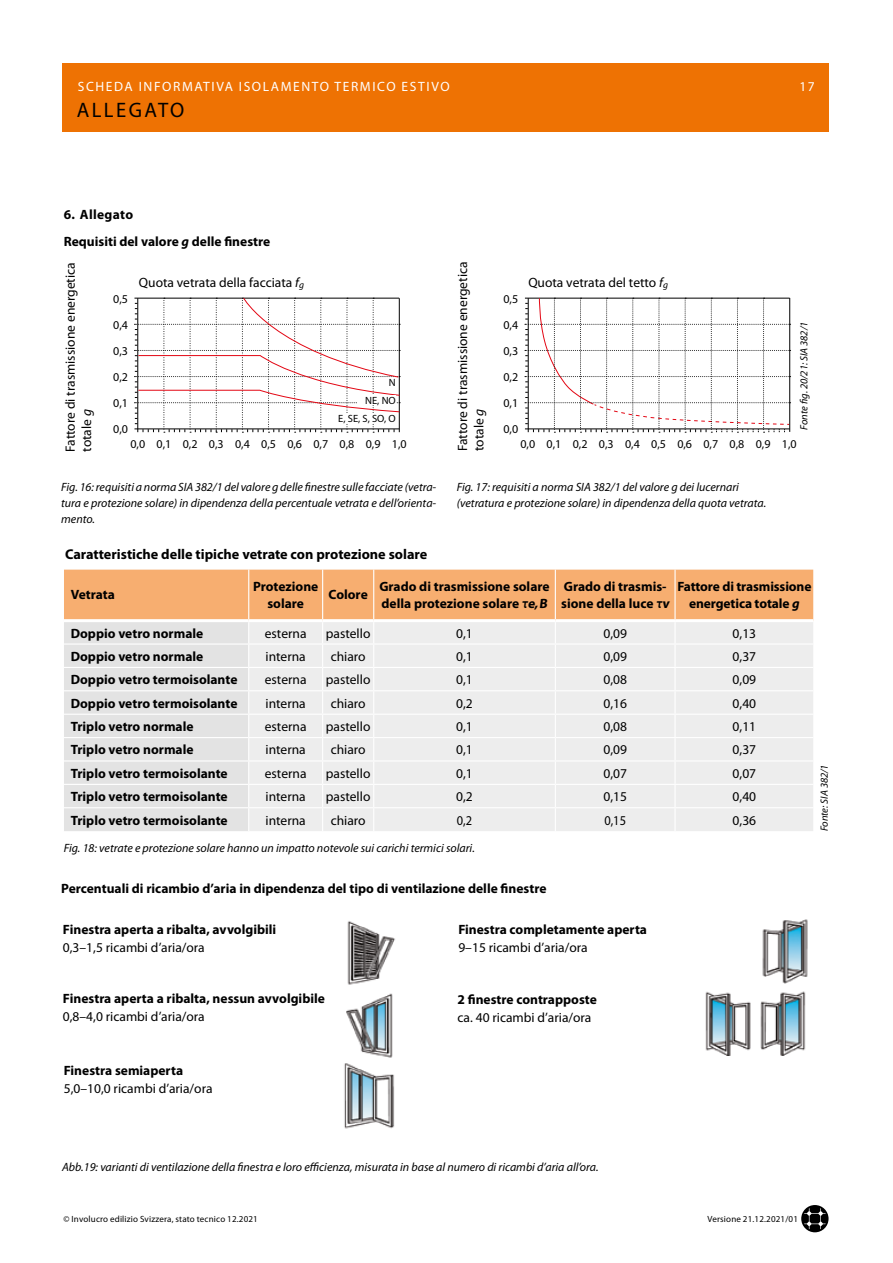
<style>
.page{position:relative;width:893px;height:1263px;background:#fff}
.page>*{position:absolute;margin:0;border:0;box-sizing:border-box;transform-origin:0 0}
.t1{font:21px "Myriad Pro";letter-spacing:.12em;color:#000}
.t2{font:700 14.25px "Myriad Pro";color:#000}
.t3{font:700 13.5px/16.2px "Myriad Pro";color:#000;text-align:center}
.t4{font:13.5px/16.2px "Myriad Pro";color:#000}
.t5{font:13.5px "Myriad Pro";letter-spacing:.12em;color:#fff}
.t6{font:700 13.5px "Myriad Pro";letter-spacing:.025em;color:#000}
.t7{font:13.5px "Myriad Pro";color:#000;scale:.92 1}
.t8{font:italic 12px/15.8px "Myriad Pro";color:#000;text-align:justify}
.t9{font:12px/26px "Myriad Pro";color:#000;text-align:justify}
.t10{font:italic 10.5px "Myriad Pro";color:#000}
.t11{font:10.5px/17.5px "Myriad Pro";color:#000;text-align:right}
.t12{font:9px "Myriad Pro";letter-spacing:.02em;color:#000}
.s1{font-style:italic}
.s2{font-family:"DIN Alternate"}
</style>
<div class="page">
<div style="left:62px;top:64px;width:767px;height:68px;background:#ee7203"></div>
<div style="left:801px;top:1205px;width:27px;height:27px;background:#000;border-radius:50%"></div>
<svg style="left:804px;top:1208px;width:22px;height:21px"></svg>
<svg style="left:134px;top:297px;width:266px;height:136px"></svg>
<div style="left:357px;top:395px;width:39px;height:10px;background:#fff"></div>
<div style="left:324px;top:413px;width:72px;height:10px;background:#fff"></div>
<svg style="left:525px;top:297px;width:266px;height:136px"></svg>
<svg style="left:64px;top:570px;width:749px;height:261px;background:#eddfd4"></svg>
<hr style="left:675px;top:807px;width:138px;height:1px;background:#fff">
<hr style="left:674px;top:808px;width:2px;height:23px;background:#fff">
<hr style="left:64px;top:619px;width:185px;height:3px;background:#fff">
<hr style="left:249px;top:619px;width:74px;height:3px;background:#fff">
<hr style="left:323px;top:619px;width:51px;height:3px;background:#fff">
<hr style="left:374px;top:619px;width:181px;height:3px;background:#fff">
<hr style="left:555px;top:619px;width:120px;height:3px;background:#fff">
<hr style="left:675px;top:619px;width:138px;height:3px;background:#fff">
<img style="left:347px;top:921px;width:48px;height:64px">
<img style="left:347px;top:993px;width:46px;height:61px">
<img style="left:344px;top:1054px;width:51px;height:75px">
<img style="left:762px;top:919px;width:46px;height:61px">
<img style="left:705px;top:991px;width:46px;height:64px">
<img style="left:760px;top:980px;width:46px;height:76px">
<p class="t5" style="left:78px;top:79px;width:374px">SCHEDA INFORMATIVA ISOLAMENTO TERMICO ESTIVO</p>
<p class="t5" style="left:799px;top:79px;width:17px">17</p>
<h1 class="t1" style="left:77px;top:98px;width:109px">ALLEGATO</h1>
<p class="t6" style="left:64px;top:207px;width:71px">6. Allegato</p>
<p class="t3" style="left:64px;top:234px;width:208px">Requisiti del valore <span class="s1">g</span> delle finestre</p>
<p class="t4" style="left:63px;top:452px;width:191px;rotate:-90deg">Fattore di trasmissione energetica totale <span class="s1">g</span></p>
<p class="t4" style="left:455px;top:451px;width:191px;rotate:-90deg">Fattore di trasmissione energetica totale <span class="s1">g</span></p>
<p class="t4" style="left:139px;top:274px;width:167px">Quota vetrata della facciata <span class="s1">f</span><sub>g</sub></p>
<p class="t4" style="left:528px;top:274px;width:141px">Quota vetrata del tetto <span class="s1">f</span><sub>g</sub></p>
<p class="t9" style="left:113px;top:286px;width:16px">0,5<br>0,4<br>0,3<br>0,2<br>0,1<br>0,0</p>
<p class="t9" style="left:503px;top:286px;width:16px">0,5<br>0,4<br>0,3<br>0,2<br>0,1<br>0,0</p>
<p class="t10" style="left:798px;top:430px;width:109px;rotate:-90deg">Fonte fig. 20/21: SIA 382/1</p>
<p class="t11" style="left:389px;top:374px;width:8px">N</p>
<p class="t11" style="left:338px;top:392px;width:59px">NE, NO<br>E, SE, S, SO, O</p>
<p class="t9" style="left:130px;top:431px;width:278px">0,0 0,1 0,2 0,3 0,4 0,5 0,6 0,7 0,8 0,9 1,0</p>
<p class="t9" style="left:520px;top:431px;width:278px">0,0 0,1 0,2 0,3 0,4 0,5 0,6 0,7 0,8 0,9 1,0</p>
<p class="t8" style="left:61px;top:479px;width:377px">Fig. 16: requisiti a norma SIA 382/1 del valore g delle finestre sulle facciate (vetra&shy;tura e protezione solare) in dipendenza della percentuale vetrata e dell’orienta&shy;mento.</p>
<p class="t8" style="left:457px;top:479px;width:311px">Fig. 17: requisiti a norma SIA 382/1 del valore g dei lucernari (vetratura e protezione solare) in dipendenza della quota vetrata.</p>
<p class="t2" style="left:65px;top:546px;width:364px">Caratteristiche delle tipiche vetrate con protezione solare</p>
<p class="t3" style="left:71px;top:587px;width:46px">Vetrata</p>
<p class="t3" style="left:253px;top:579px;width:67px">Protezione solare</p>
<p class="t3" style="left:329px;top:587px;width:41px">Colore</p>
<p class="t3" style="left:379px;top:579px;width:172px;text-align:left">Grado di trasmissione solare della protezione solare <span class="s2">τ</span>e,B</p>
<p class="t3" style="left:561px;top:579px;width:111px;text-align:left">Grado di trasmis&shy;sione della luce <span class="s2">τ</span>v</p>
<p class="t3" style="left:677px;top:579px;width:136px">Fattore di trasmissione energetica totale <span class="s1">g</span></p>
<p class="t3" style="left:71px;top:625px;width:134px">Doppio vetro normale</p>
<p class="t4" style="left:265px;top:625px;width:43px">esterna</p>
<p class="t4" style="left:326px;top:625px;width:46px">pastello</p>
<p class="t4" style="left:456px;top:625px;width:18px">0,1</p>
<p class="t4" style="left:603px;top:625px;width:25px">0,09</p>
<p class="t4" style="left:733px;top:625px;width:25px">0,13</p>
<p class="t3" style="left:71px;top:648px;width:134px">Doppio vetro normale</p>
<p class="t4" style="left:266px;top:648px;width:42px">interna</p>
<p class="t4" style="left:331px;top:648px;width:36px">chiaro</p>
<p class="t4" style="left:456px;top:648px;width:18px">0,1</p>
<p class="t4" style="left:603px;top:648px;width:25px">0,09</p>
<p class="t4" style="left:733px;top:648px;width:25px">0,37</p>
<p class="t3" style="left:71px;top:672px;width:168px">Doppio vetro termoisolante</p>
<p class="t4" style="left:265px;top:672px;width:43px">esterna</p>
<p class="t4" style="left:326px;top:672px;width:46px">pastello</p>
<p class="t4" style="left:456px;top:672px;width:18px">0,1</p>
<p class="t4" style="left:603px;top:672px;width:25px">0,08</p>
<p class="t4" style="left:733px;top:672px;width:25px">0,09</p>
<p class="t3" style="left:71px;top:695px;width:168px">Doppio vetro termoisolante</p>
<p class="t4" style="left:266px;top:695px;width:42px">interna</p>
<p class="t4" style="left:331px;top:695px;width:36px">chiaro</p>
<p class="t4" style="left:456px;top:695px;width:18px">0,2</p>
<p class="t4" style="left:603px;top:695px;width:25px">0,16</p>
<p class="t4" style="left:733px;top:695px;width:25px">0,40</p>
<p class="t3" style="left:71px;top:718px;width:124px">Triplo vetro normale</p>
<p class="t4" style="left:265px;top:719px;width:43px">esterna</p>
<p class="t4" style="left:326px;top:719px;width:46px">pastello</p>
<p class="t4" style="left:456px;top:719px;width:18px">0,1</p>
<p class="t4" style="left:603px;top:719px;width:25px">0,08</p>
<p class="t4" style="left:733px;top:719px;width:25px">0,11</p>
<p class="t3" style="left:71px;top:742px;width:124px">Triplo vetro normale</p>
<p class="t4" style="left:266px;top:742px;width:42px">interna</p>
<p class="t4" style="left:331px;top:742px;width:36px">chiaro</p>
<p class="t4" style="left:456px;top:742px;width:18px">0,1</p>
<p class="t4" style="left:603px;top:742px;width:25px">0,09</p>
<p class="t4" style="left:733px;top:742px;width:25px">0,37</p>
<p class="t3" style="left:71px;top:765px;width:158px">Triplo vetro termoisolante</p>
<p class="t4" style="left:265px;top:765px;width:43px">esterna</p>
<p class="t4" style="left:326px;top:765px;width:46px">pastello</p>
<p class="t4" style="left:456px;top:765px;width:18px">0,1</p>
<p class="t4" style="left:603px;top:765px;width:25px">0,07</p>
<p class="t4" style="left:733px;top:765px;width:25px">0,07</p>
<p class="t3" style="left:71px;top:789px;width:158px">Triplo vetro termoisolante</p>
<p class="t4" style="left:266px;top:789px;width:42px">interna</p>
<p class="t4" style="left:326px;top:789px;width:46px">pastello</p>
<p class="t4" style="left:456px;top:789px;width:18px">0,2</p>
<p class="t4" style="left:603px;top:789px;width:25px">0,15</p>
<p class="t4" style="left:733px;top:789px;width:25px">0,40</p>
<p class="t3" style="left:71px;top:812px;width:158px">Triplo vetro termoisolante</p>
<p class="t4" style="left:266px;top:812px;width:42px">interna</p>
<p class="t4" style="left:331px;top:812px;width:36px">chiaro</p>
<p class="t7" style="left:457px;top:813px;width:18px">0,2</p>
<p class="t7" style="left:604px;top:813px;width:25px">0,15</p>
<p class="t4" style="left:733px;top:812px;width:25px">0,36</p>
<p class="t8" style="left:64px;top:840px;width:413px">Fig. 18: vetrate e protezione solare hanno un impatto notevole sui carichi termici solari.</p>
<p class="t10" style="left:818px;top:831px;width:69px;rotate:-90deg">Fonte: SIA 382/1</p>
<p class="t3" style="left:61px;top:880px;width:487px">Percentuali di ricambio d’aria in dipendenza del tipo di ventilazione delle finestre</p>
<p class="t3" style="left:63px;top:921px;width:215px">Finestra aperta a ribalta, avvolgibili</p>
<p class="t4" style="left:63px;top:939px;width:143px">0,3–1,5 ricambi d’aria/ora</p>
<p class="t3" style="left:63px;top:990px;width:264px">Finestra aperta a ribalta, nessun avvolgibile</p>
<p class="t4" style="left:63px;top:1008px;width:143px">0,8–4,0 ricambi d’aria/ora</p>
<p class="t3" style="left:458px;top:921px;width:190px">Finestra completamente aperta</p>
<p class="t4" style="left:458px;top:939px;width:131px">9–15 ricambi d’aria/ora</p>
<p class="t3" style="left:458px;top:991px;width:141px">2 finestre contrapposte</p>
<p class="t4" style="left:458px;top:1010px;width:135px">ca. 40 ricambi d’aria/ora</p>
<p class="t3" style="left:64px;top:1062px;width:121px">Finestra semiaperta</p>
<p class="t4" style="left:64px;top:1080px;width:150px">5,0–10,0 ricambi d’aria/ora</p>
<p class="t8" style="left:62px;top:1159px;width:538px">Abb.19: varianti di ventilazione della finestra e loro efficienza, misurata in base al numero di ricambi d’aria all’ora.</p>
<p class="t12" style="left:64px;top:1213px;width:196px">© Involucro edilizio Svizzera, stato tecnico 12.2021</p>
<p class="t12" style="left:707px;top:1213px;width:92px">Versione 21.12.2021/01</p>
</div>
